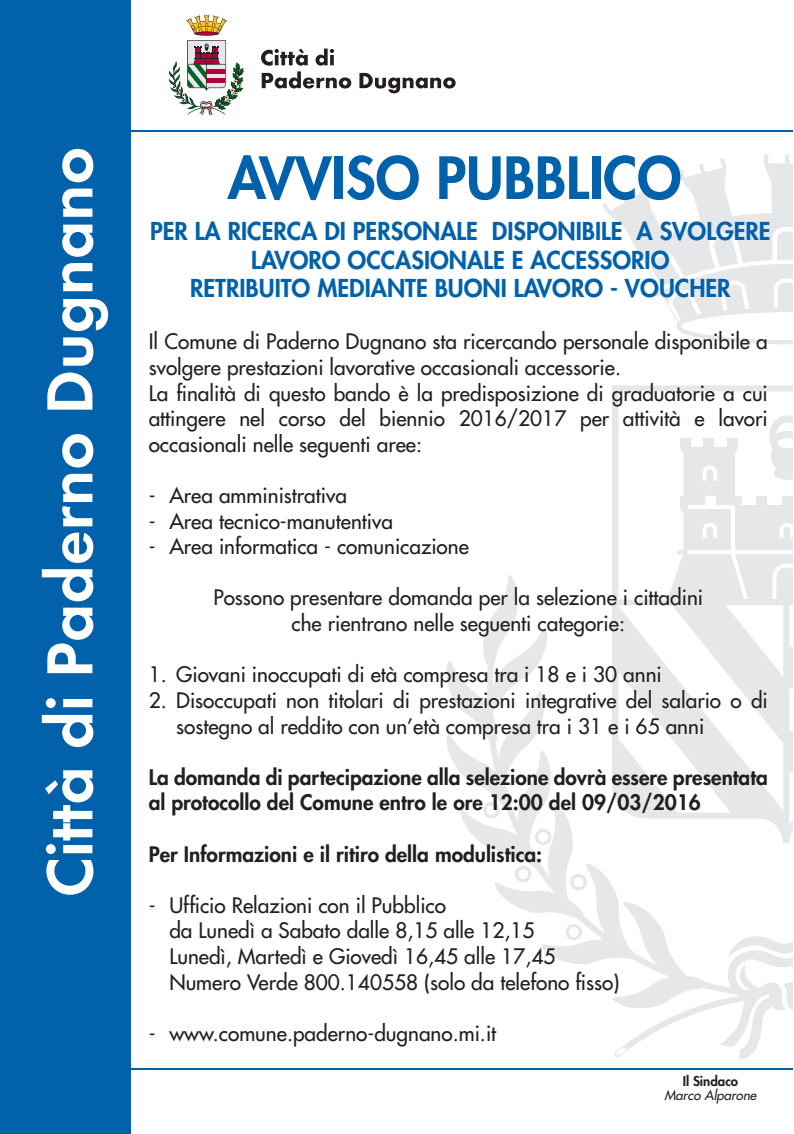
<style>
.page{position:relative;width:794px;height:1134px;background:#fff}
.page>*{position:absolute;margin:0;border:0;box-sizing:border-box;transform-origin:0 0}
.t1{font:800 56.56px "Futura Std";color:#0161aa}
.t2{font:800 24px/28.8px "Futura Std";color:#0161aa;text-align:center}
.t3{font:500 20.8px/25.6px "Futura Std";color:#231f20}
.t4{font:800 20.8px/25.6px "Futura Std";color:#231f20}
.t5{font:italic 500 13.2px "Futura Std";color:#231f20}
.t6{font:800 13.2px "Futura Std";color:#231f20}
</style>
<div class="page">
<svg style="left:602px;top:154px;width:190px;height:190px"></svg>
<svg style="left:612px;top:385px;width:180px;height:30px"></svg>
<svg style="left:446px;top:415px;width:346px;height:644px"></svg>
<div style="left:0;top:0;width:130px;height:1134px;background:#0161aa"></div>
<svg style="left:46px;top:860px;width:47px;height:34px"></svg>
<svg style="left:45px;top:770px;width:48px;height:84px"></svg>
<svg style="left:42px;top:715px;width:51px;height:32px"></svg>
<svg style="left:46px;top:698px;width:46px;height:10px"></svg>
<svg style="left:47px;top:607px;width:46px;height:66px"></svg>
<svg style="left:42px;top:569px;width:51px;height:32px"></svg>
<svg style="left:62px;top:532px;width:31px;height:31px"></svg>
<svg style="left:62px;top:474px;width:30px;height:52px"></svg>
<svg style="left:62px;top:434px;width:31px;height:33px"></svg>
<svg style="left:47px;top:372px;width:45px;height:37px"></svg>
<svg style="left:63px;top:337px;width:30px;height:29px"></svg>
<svg style="left:62px;top:299px;width:46px;height:32px"></svg>
<svg style="left:62px;top:263px;width:30px;height:28px"></svg>
<svg style="left:62px;top:225px;width:31px;height:32px"></svg>
<svg style="left:62px;top:189px;width:30px;height:28px"></svg>
<svg style="left:62px;top:149px;width:31px;height:33px"></svg>
<hr style="left:115px;top:1068px;width:677px;height:2px;background:#0161aa">
<hr style="left:115px;top:130px;width:677px;height:2px;background:#0161aa">
<svg style="left:168px;top:15px;width:76px;height:100px"></svg>
<svg style="left:359px;top:73px;width:96px;height:20px"></svg>
<svg style="left:261px;top:49px;width:90px;height:40px"></svg>
<h1 class="t1" style="left:228px;top:142px;width:455px">AVVISO PUBBLICO</h1>
<p class="t2" style="left:150px;top:216px;width:622px">PER LA RICERCA DI PERSONALE DISPONIBILE A SVOLGERE<br>LAVORO OCCASIONALE E ACCESSORIO<br>RETRIBUITO MEDIANTE BUONI LAVORO - VOUCHER</p>
<p class="t3" style="left:149px;top:329px;width:620px">Il Comune di Paderno Dugnano sta ricercando personale disponibile a svolgere prestazioni lavorative occasionali accessorie.<br>La finalità di questo bando è la predisposizione di graduatorie a cui attingere nel corso del biennio 2016/2017 per attività e lavori occasionali nelle seguenti aree:</p>
<p class="t3" style="left:149px;top:482px;width:200px">- Area amministrativa</p>
<p class="t3" style="left:149px;top:508px;width:246px">- Area tecnico-manutentiva</p>
<p class="t3" style="left:149px;top:534px;width:322px">- Area informatica - comunicazione</p>
<p class="t3" style="left:213px;top:585px;width:491px;text-align:center">Possono presentare domanda per la selezione i cittadini che rientrano nelle seguenti categorie:</p>
<p class="t3" style="left:149px;top:662px;width:514px">1. Giovani inoccupati di età compresa tra i 18 e i 30 anni</p>
<p class="t3" style="left:176px;top:687px;width:593px;text-indent:-27px">2. Disoccupati non titolari di prestazioni integrative del salario o di sostegno al reddito con un’età compresa tra i 31 e i 65 anni</p>
<p class="t4" style="left:149px;top:764px;width:620px">La domanda di partecipazione alla selezione dovrà essere presentata al protocollo del Comune entro le ore 12:00 del 09/03/2016</p>
<p class="t4" style="left:149px;top:841px;width:395px">Per Informazioni e il ritiro della modulistica:</p>
<p class="t3" style="left:169px;top:892px;width:451px;text-indent:-21px">- Ufficio Relazioni con il Pubblico<br>da Lunedì a Sabato dalle 8,15 alle 12,15<br>Lunedì, Martedì e Giovedì 16,45 alle 17,45<br>Numero Verde 800.140558 (solo da telefono fisso)</p>
<p class="t3" style="left:149px;top:1020px;width:349px">- www.comune.paderno-dugnano.mi.it</p>
<p class="t6" style="left:682px;top:1073px;width:57px">Il Sindaco</p>
<p class="t5" style="left:664px;top:1087px;width:93px">Marco Alparone</p>
</div>
